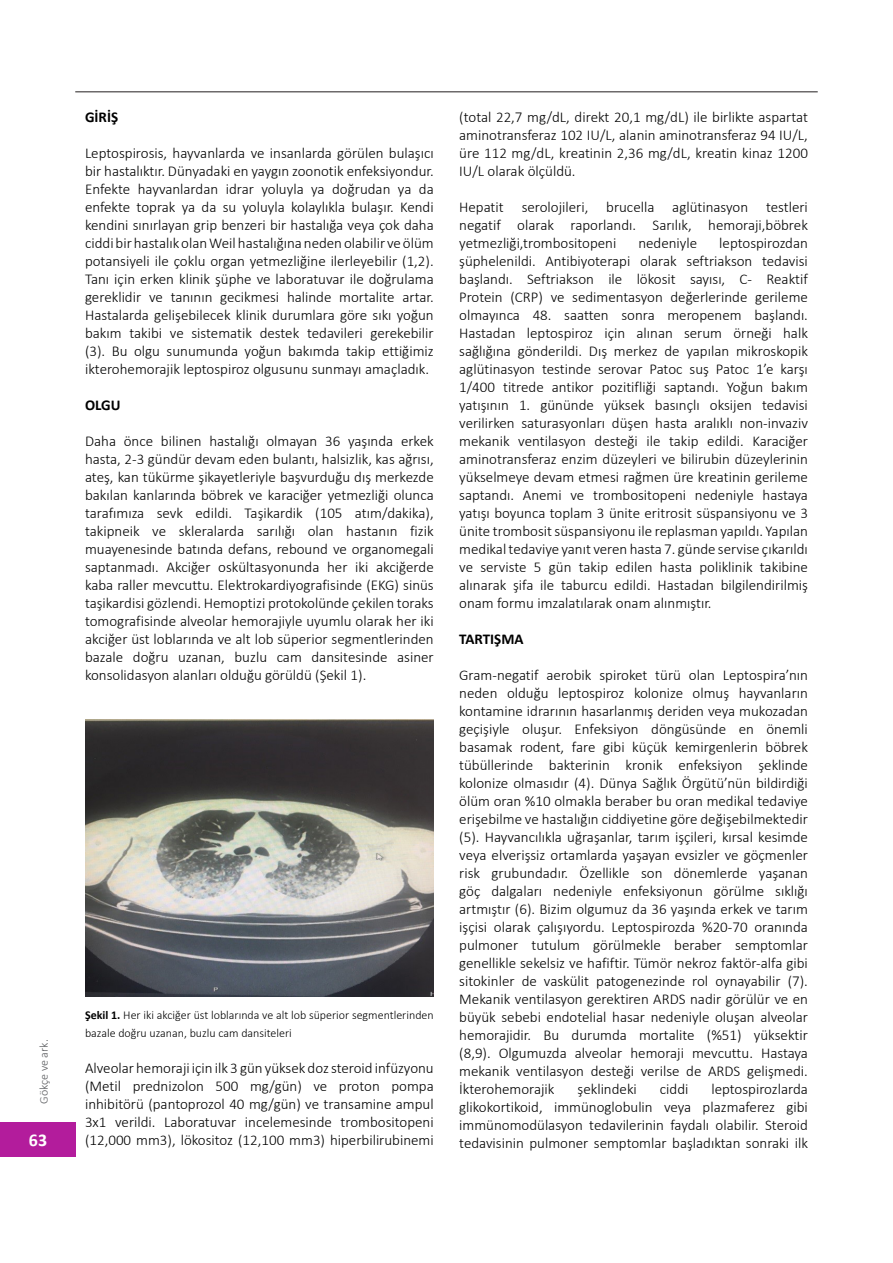
<style>
.page{position:relative;width:893px;height:1263px;background:#fff}
.page>*{position:absolute;margin:0;border:0;box-sizing:border-box;transform-origin:0 0}
.t1{font:700 18px "Calibri";color:#fff}
.t2{font:300 15px/18px "Calibri";color:#000;text-align:justify}
.t3{font:700 15px "Calibri";color:#000}
.t4{font:300 12px/18px "Calibri";color:#000}
.t5{font:300 12px "Calibri";color:#5a5b5e}
.s1{font-weight:700}
</style>
<div class="page">
<div style="left:0;top:1122px;width:75px;height:34px;background:#b31c9c"></div>
<hr style="left:75px;top:91px;width:743px;height:1px;background:#231f20">
<img style="left:85px;top:720px;width:349px;height:277px">
<p class="t5" style="left:36px;top:1104px;width:66px;rotate:-90deg">Gökçe ve ark.</p>
<p class="t1" style="left:29px;top:1127px;width:20px">63</p>
<p class="t3" style="left:85px;top:106px;width:35px">GİRİŞ</p>
<p class="t2" style="left:85px;top:144px;width:350px">Leptospirosis, hayvanlarda ve insanlarda görülen bulaşıcı bir hastalıktır. Dünyadaki en yaygın zoonotik enfeksiyondur.<br>Enfekte hayvanlardan idrar yoluyla ya doğrudan ya da enfekte toprak ya da su yoluyla kolaylıkla bulaşır. Kendi kendini sınırlayan grip benzeri bir hastalığa veya çok daha ciddi bir hastalık olan Weil hastalığına neden olabilir ve ölüm potansiyeli ile çoklu organ yetmezliğine ilerleyebilir (1,2).<br>Tanı için erken klinik şüphe ve laboratuvar ile doğrulama gereklidir ve tanının gecikmesi halinde mortalite artar.<br>Hastalarda gelişebilecek klinik durumlara göre sıkı yoğun bakım takibi ve sistematik destek tedavileri gerekebilir (3). Bu olgu sunumunda yoğun bakımda takip ettiğimiz ikterohemorajik leptospiroz olgusunu sunmayı amaçladık.</p>
<p class="t3" style="left:85px;top:394px;width:37px">OLGU</p>
<p class="t2" style="left:85px;top:432px;width:350px">Daha önce bilinen hastalığı olmayan 36 yaşında erkek hasta, 2-3 gündür devam eden bulantı, halsizlik, kas ağrısı, ateş, kan tükürme şikayetleriyle başvurduğu dış merkezde bakılan kanlarında böbrek ve karaciğer yetmezliği olunca tarafımıza sevk edildi. Taşikardik (105 atım/dakika), takipneik ve skleralarda sarılığı olan hastanın fizik muayenesinde batında defans, rebound ve organomegali saptanmadı. Akciğer oskültasyonunda her iki akciğerde kaba raller mevcuttu. Elektrokardiyografisinde (EKG) sinüs taşikardisi gözlendi. Hemoptizi protokolünde çekilen toraks tomografisinde alveolar hemorajiyle uyumlu olarak her iki akciğer üst loblarında ve alt lob süperior segmentlerinden bazale doğru uzanan, buzlu cam dansitesinde asiner konsolidasyon alanları olduğu görüldü (Şekil 1).</p>
<p class="t4" style="left:85px;top:1006px;width:350px"><span class="s1">Şekil 1.</span> Her iki akciğer üst loblarında ve alt lob süperior segmentlerinden bazale doğru uzanan, buzlu cam dansiteleri</p>
<p class="t2" style="left:85px;top:1059px;width:350px">Alveolar hemoraji için ilk 3 gün yüksek doz steroid infüzyonu (Metil prednizolon 500 mg/gün) ve proton pompa inhibitörü (pantoprozol 40 mg/gün) ve transamine ampul 3x1 verildi. Laboratuvar incelemesinde trombositopeni (12,000 mm3), lökositoz (12,100 mm3) hiperbilirubinemi</p>
<p class="t2" style="left:459px;top:108px;width:350px">(total 22,7 mg/dL, direkt 20,1 mg/dL) ile birlikte aspartat aminotransferaz 102 IU/L, alanin aminotransferaz 94 IU/L, üre 112 mg/dL, kreatinin 2,36 mg/dL, kreatin kinaz 1200<br>IU/L olarak ölçüldü.</p>
<p class="t2" style="left:459px;top:198px;width:350px">Hepatit serolojileri, brucella aglütinasyon testleri negatif olarak raporlandı. Sarılık, hemoraji,böbrek yetmezliği,trombositopeni</p>
<p class="t2" style="left:459px;top:234px;width:350px;text-indent:260px">leptospirozdan şüphelenildi. Antibiyoterapi olarak seftriakson tedavisi başlandı. Seftriakson ile lökosit sayısı, C- Reaktif Protein (CRP) ve sedimentasyon değerlerinde gerileme olmayınca 48. saatten sonra meropenem başlandı.<br>Hastadan leptospiroz için alınan serum örneği halk sağlığına gönderildi. Dış merkez de yapılan mikroskopik aglütinasyon testinde serovar Patoc suş Patoc 1’e karşı 1/400 titrede antikor pozitifliği saptandı. Yoğun bakım yatışının 1. gününde yüksek basınçlı oksijen tedavisi verilirken saturasyonları düşen hasta aralıklı non-invaziv mekanik ventilasyon desteği ile takip edildi. Karaciğer aminotransferaz enzim düzeyleri ve bilirubin düzeylerinin yükselmeye devam etmesi rağmen üre kreatinin gerileme saptandı. Anemi ve trombositopeni nedeniyle hastaya yatışı boyunca toplam 3 ünite eritrosit süspansiyonu ve 3 ünite trombosit süspansiyonu ile replasman yapıldı. Yapılan medikal tedaviye yanıt veren hasta 7. günde servise çıkarıldı ve serviste 5 gün takip edilen hasta poliklinik takibine alınarak şifa ile taburcu edildi. Hastadan bilgilendirilmiş onam formu imzalatılarak onam alınmıştır.</p>
<p class="t3" style="left:459px;top:628px;width:66px">TARTIŞMA</p>
<p class="t2" style="left:459px;top:666px;width:350px">Gram-negatif aerobik spiroket türü olan Leptospira’nın neden olduğu leptospiroz kolonize olmuş hayvanların kontamine idrarının hasarlanmış deriden veya mukozadan geçişiyle oluşur. Enfeksiyon döngüsünde en önemli basamak rodent, fare gibi küçük kemirgenlerin böbrek tübüllerinde bakterinin kronik enfeksiyon şeklinde kolonize olmasıdır (4). Dünya Sağlık Örgütü’nün bildirdiği ölüm oran %10 olmakla beraber bu oran medikal tedaviye erişebilme ve hastalığın ciddiyetine göre değişebilmektedir (5). Hayvancılıkla uğraşanlar, tarım işçileri, kırsal kesimde veya elverişsiz ortamlarda yaşayan evsizler ve göçmenler risk grubundadır. Özellikle son dönemlerde yaşanan göç dalgaları nedeniyle enfeksiyonun görülme sıklığı artmıştır (6). Bizim olgumuz da 36 yaşında erkek ve tarım işçisi olarak çalışıyordu. Leptospirozda %20-70 oranında pulmoner tutulum görülmekle beraber semptomlar genellikle sekelsiz ve hafiftir. Tümör nekroz faktör-alfa gibi sitokinler de vaskülit patogenezinde rol oynayabilir (7).<br>Mekanik ventilasyon gerektiren ARDS nadir görülür ve en büyük sebebi endotelial hasar nedeniyle oluşan alveolar hemorajidir. Bu durumda mortalite (%51) yüksektir (8,9). Olgumuzda alveolar hemoraji mevcuttu. Hastaya mekanik ventilasyon desteği verilse de ARDS gelişmedi.<br>İkterohemorajik</p>
<p class="t2" style="left:638px;top:234px;width:60px">nedeniyle</p>
<p class="t2" style="left:459px;top:1080px;width:350px;text-indent:252px">leptospirozlarda glikokortikoid, immünoglobulin veya plazmaferez gibi immünomodülasyon tedavilerinin faydalı olabilir. Steroid tedavisinin pulmoner semptomlar başladıktan sonraki ilk</p>
<p class="t2" style="left:577px;top:1080px;width:61px">şeklindeki</p>
<p class="t2" style="left:660px;top:1080px;width:30px">ciddi</p>
</div>
